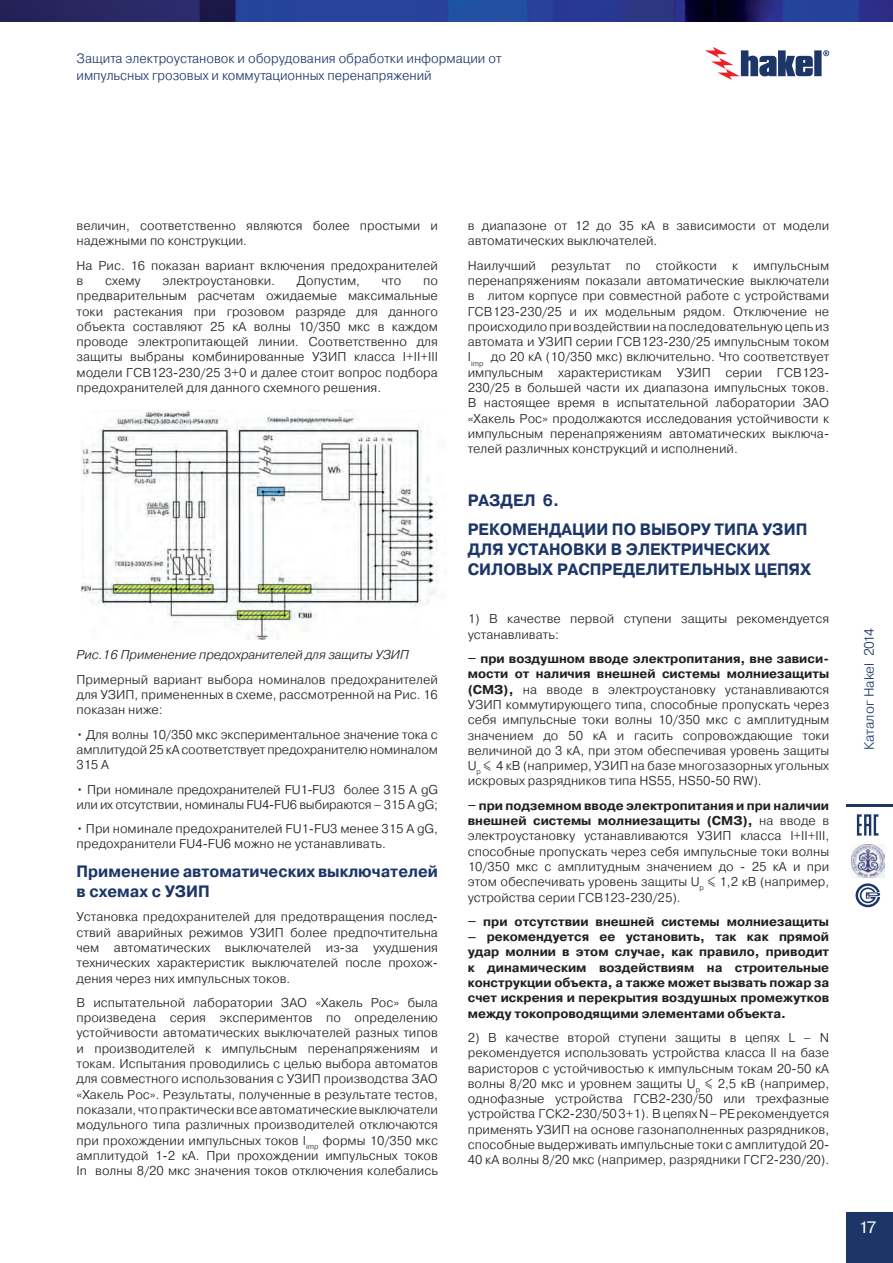
<style>
.page{position:relative;width:893px;height:1263px;background:#fff}
.page>*{position:absolute;margin:0;border:0;box-sizing:border-box;transform-origin:0 0}
.t1{font:700 16.5px/19.8px "Pragmatica";color:#1d3668;scale:.95 1}
.t2{font:16.5px "Pragmatica";color:#fff}
.t3{font:300 13.5px/16.2px "Pragmatica";color:#1d3668;scale:.95 1}
.t4{font:300 13.5px "Pragmatica";color:#1d3668}
.t5{font:300 12.75px/15.3px "Pragmatica";color:#231f20;text-align:justify}
.t6{font:700 12.75px/15.3px "Pragmatica";color:#231f20;text-align:justify}
.t7{font:300 12.75px/15.3px "Pragmatica";letter-spacing:-.02em;color:#231f20}
.t8{font:italic 300 12.75px "Pragmatica";color:#231f20}
.s1{font-weight:700}
</style>
<div class="page">
<img style="left:0;top:0;width:893px;height:21px">
<svg style="left:705px;top:47px;width:124px;height:33px"></svg>
<hr style="left:846px;top:804px;width:47px;height:2px;background:#1d3668">
<div style="left:846px;top:1212px;width:47px;height:51px;background:#1d3668"></div>
<svg style="left:855px;top:883px;width:25px;height:24px"></svg>
<svg style="left:857px;top:814px;width:21px;height:22px"></svg>
<img style="left:851px;top:845px;width:33px;height:33px">
<img style="left:81px;top:410px;width:357px;height:229px">
<p class="t3" style="left:77px;top:50px;width:449px">Защита электроустановок и оборудования обработки информации от импульсных грозовых и коммутационных перенапряжений</p>
<p class="t5" style="left:77px;top:218px;width:363px">величин, соответственно являются более простыми и надежными по конструкции.</p>
<p class="t5" style="left:77px;top:257px;width:363px">На Рис. 16 показан вариант включения предохранителей в</p>
<p class="t5" style="left:105px;top:273px;width:37px">схему</p>
<p class="t5" style="left:163px;top:273px;width:114px">электроустановки.</p>
<p class="t5" style="left:297px;top:273px;width:65px">Допустим,</p>
<p class="t5" style="left:382px;top:273px;width:21px">что</p>
<p class="t5" style="left:77px;top:273px;width:363px;text-indent:347px">по предварительным расчетам ожидаемые максимальные токи растекания при грозовом разряде для данного объекта составляют 25 кА волны 10/350 мкс в каждом проводе электропитающей линии. Соответственно для защиты выбраны комбинированные УЗИП класса I+II+III модели ГСВ123-230/25 3+0 и далее стоит вопрос подбора предохранителей для данного схемного решения.</p>
<p class="t8" style="left:77px;top:647px;width:334px">Рис.16 Применение предохранителей для защиты УЗИП</p>
<p class="t5" style="left:77px;top:671px;width:363px">Примерный вариант выбора номиналов предохранителей для УЗИП, примененных в схеме, рассмотренной на Рис. 16 показан ниже:</p>
<p class="t5" style="left:77px;top:726px;width:363px">• Для волны 10/350 мкс экспериментальное значение тока с амплитудой 25 кА соответствует предохранителю номиналом 315 А</p>
<p class="t7" style="left:77px;top:781px;width:363px">• При номинале предохранителей FU1-FU3 более 315 А gG или их отсутствии, номиналы FU4-FU6 выбираются – 315 А gG;</p>
<p class="t5" style="left:77px;top:821px;width:363px">• При номинале предохранителей FU1-FU3 менее 315 А gG, предохранители FU4-FU6 можно не устанавливать.</p>
<p class="t1" style="left:77px;top:862px;width:382px">Применение автоматических выключателей в схемах с УЗИП</p>
<p class="t5" style="left:77px;top:909px;width:363px">Установка предохранителей для предотвращения послед&shy;ствий аварийных режимов УЗИП более предпочтительна чем автоматических выключателей из-за ухудшения технических характеристик выключателей после прохож&shy;дения через них импульсных токов.</p>
<p class="t5" style="left:77px;top:994px;width:363px">В испытательной лаборатории ЗАО «Хакель Рос» была произведена серия экспериментов по определению устойчивости автоматических выключателей разных типов и производителей к импульсным перенапряжениям и токам. Испытания проводились с целью выбора автоматов для совместного использования с УЗИП производства ЗАО «Хакель Рос». Результаты, полученные в результате тестов, показали, что практически все автоматические выключатели модульного типа различных производителей отключаются при прохождении импульсных токов I<sub>imp</sub> формы 10/350 мкс амплитудой 1-2 кА. При прохождении импульсных токов In волны 8/20 мкс значения токов отключения колебались</p>
<p class="t5" style="left:468px;top:218px;width:363px">в диапазоне от 12 до 35 кА в зависимости от модели автоматических выключателей.</p>
<p class="t5" style="left:468px;top:257px;width:363px">Наилучший результат по стойкости к импульсным перенапряжениям показали автоматические выключатели в литом корпусе при совместной работе с устройствами ГСВ123-230/25 и их модельным рядом. Отключение не происходило при воздействии на последовательную цепь из автомата и УЗИП серии ГСВ123-230/25 импульсным током I<sub>imp</sub> до 20 кА (10/350 мкс) включительно. Что соответствует импульсным характеристикам УЗИП серии ГСВ123- 230/25 в большей части их диапазона импульсных токов.<br>В настоящее время в испытательной лаборатории ЗАО «Хакель Рос» продолжаются исследования устойчивости к импульсным перенапряжениям автоматических выключа&shy;телей различных конструкций и исполнений.</p>
<p class="t1" style="left:468px;top:486px;width:359px;line-height:28.8px">РАЗДЕЛ 6.<br>РЕКОМЕНДАЦИИ ПО ВЫБОРУ ТИПА УЗИП</p>
<p class="t1" style="left:468px;top:540px;width:363px">ДЛЯ УСТАНОВКИ В ЭЛЕКТРИЧЕСКИХ<br>СИЛОВЫХ РАСПРЕДЕЛИТЕЛЬНЫХ ЦЕПЯХ</p>
<p class="t5" style="left:468px;top:611px;width:363px">1) В качестве первой ступени защиты рекомендуется устанавливать:</p>
<p class="t5" style="left:468px;top:651px;width:363px"><span class="s1">− при воздушном вводе электропитания, вне зависи&shy;мости от наличия внешней системы молниезащиты (СМЗ),</span> на вводе в электроустановку устанавливаются УЗИП коммутирующего типа, способные пропускать через себя импульсные токи волны 10/350 мкс с амплитудным значением до 50 кА и гасить сопровождающие токи величиной до 3 кА, при этом обеспечивая уровень защиты U<sub>p</sub> ≤ 4 кВ (например, УЗИП на базе многозазорных угольных искровых разрядников типа HS55, HS50-50 RW).</p>
<p class="t5" style="left:468px;top:797px;width:363px"><span class="s1">− при подземном вводе электропитания и при наличии внешней системы молниезащиты (СМЗ),</span> на вводе в электроустановку устанавливаются УЗИП класса I+II+III, способные пропускать через себя импульсные токи волны 10/350 мкс с амплитудным значением до - 25 кА и при этом обеспечивать уровень защиты U<sub>p</sub> ≤ 1,2 кВ (например, устройства серии ГСВ123-230/25).</p>
<p class="t6" style="left:468px;top:914px;width:363px">− при отсутствии внешней системы молниезащиты</p>
<p class="t6" style="left:468px;top:929px;width:363px">– рекомендуется ее установить, так как прямой удар молнии в этом случае, как правило, приводит к динамическим воздействиям на строительные конструкции объекта, а также может вызвать пожар за счет искрения и перекрытия воздушных промежутков между токопроводящими элементами объекта.</p>
<p class="t5" style="left:468px;top:1030px;width:363px">2) В качестве второй ступени защиты в цепях L – N рекомендуется использовать устройства класса II на базе варисторов с устойчивостью к импульсным токам 20-50 кА волны 8/20 мкс и уровнем защиты U<sub>p</sub> ≤ 2,5 кВ (например, однофазные устройства ГСВ2-230/50 или трехфазные устройства ГСК2-230/50 3+1). В цепях N – PE рекомендуется применять УЗИП на основе газонаполненных разрядников, способные выдерживать импульсные токи с амплитудой 20- 40 кА волны 8/20 мкс (например, разрядники ГСГ2-230/20).</p>
<p class="t4" style="left:861px;top:750px;width:123px;rotate:-90deg">Каталог Hakel 2014</p>
<p class="t2" style="left:859px;top:1217px;width:19px">17</p>
</div>
